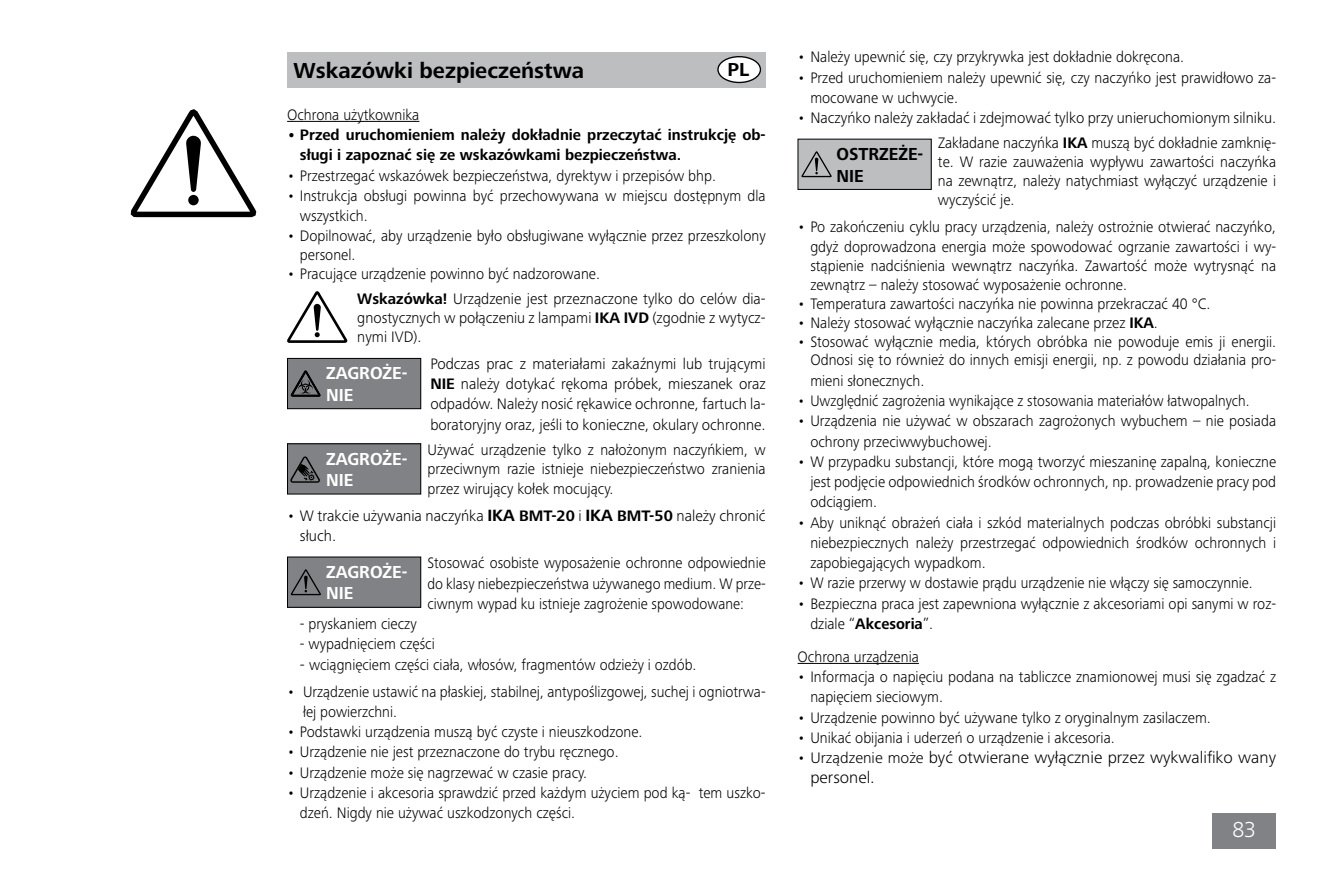
<style>
.page{position:relative;width:1340px;height:890px;background:#fff}
.page>*{position:absolute;margin:0;border:0;box-sizing:border-box;transform-origin:0 0}
.t1{font:700 22.5px "Frutiger Next IKA";color:#000}
.t2{font:300 22.5px "Frutiger Next IKA";color:#fff}
.t3{font:700 19.35px "Frutiger Next IKA";color:#000}
.t4{font:700 18px/21.6px "Frutiger Next IKA";color:#fff;scale:.95 1}
.t5{font:700 18px/21.6px "Frutiger Next IKA";color:#000;scale:.95 1}
.t6{font:300 16.88px/20.2px "Frutiger Next IKA";color:#000}
.t7{font:300 15.75px/20.2px "Frutiger Next IKA";color:#000;scale:.95 1}
.t8{font:300 15.75px/20.2px "Frutiger Next IKA";color:#000}
.t9{font:300 15.75px/20.2px "Frutiger Next IKA";color:#000;text-align:justify;scale:.93 1}
.t10{font:700 15.75px/20.2px "Frutiger Next IKA";color:#000;scale:.95 1}
.t11{font:300 15.75px/20.2px "Frutiger Next IKA";color:#000;scale:.94 1}
.t12{font:300 15.75px "Frutiger Next IKA";color:#000;scale:.92 1}
.s1{font-weight:700}
.s2{font-weight:700;font-size:16.88px}
.s3{font-size:15.75px}
</style>
<div class="page">
<div style="left:1212px;top:813px;width:64px;height:35px;background:#808285"></div>
<svg style="left:130px;top:109px;width:126px;height:109px"></svg>
<hr style="left:287px;top:121px;width:132px;height:1px;background:#000">
<hr style="left:797px;top:663px;width:122px;height:1px;background:#000">
<div style="left:287px;top:52px;width:478px;height:35px;background:#bcbec0"></div>
<div style="left:718px;top:57px;width:42px;height:25px;background:#fff;border-radius:50%"></div>
<div style="left:717px;top:56px;width:44px;height:27px;border:1px solid #000;border-radius:50%"></div>
<div style="left:287px;top:444px;width:134px;height:50px;background:#808285"></div>
<div style="left:287px;top:443px;width:134px;height:51px;border:1px solid #000"></div>
<svg style="left:290px;top:456px;width:30px;height:27px"></svg>
<div style="left:287px;top:557px;width:134px;height:50px;background:#808285"></div>
<div style="left:287px;top:556px;width:134px;height:52px;border:1px solid #000"></div>
<svg style="left:290px;top:569px;width:31px;height:27px"></svg>
<div style="left:798px;top:139px;width:133px;height:50px;background:#bcbec0"></div>
<div style="left:797px;top:139px;width:134px;height:51px;border:1px solid #000"></div>
<svg style="left:801px;top:151px;width:30px;height:27px"></svg>
<svg style="left:287px;top:291px;width:60px;height:52px"></svg>
<div style="left:287px;top:358px;width:134px;height:51px;background:#808285"></div>
<div style="left:287px;top:358px;width:134px;height:51px;border:1px solid #000"></div>
<svg style="left:291px;top:370px;width:29px;height:27px"></svg>
<h1 class="t1" style="left:293px;top:57px;width:292px">Wskazówki bezpieczeństwa</h1>
<p class="t3" style="left:727px;top:59px;width:23px">PL</p>
<p class="t7" style="left:287px;top:104px;width:141px">Ochrona użytkownika</p>
<p class="t10" style="left:300px;top:125px;width:492px;text-indent:-13px">• Przed uruchomieniem należy dokładnie przeczytać instrukcję ob&shy;sługi i zapoznać się ze wskazówkami bezpieczeństwa.</p>
<p class="t7" style="left:287px;top:165px;width:453px">• Przestrzegać wskazówek bezpieczeństwa, dyrektyw i przepisów bhp.</p>
<p class="t7" style="left:300px;top:185px;width:492px;text-indent:-13px">• Instrukcja obsługi powinna być przechowywana w miejscu dostępnym dla wszystkich.</p>
<p class="t7" style="left:300px;top:227px;width:492px;line-height:18.9px;text-indent:-13px">• Dopilnować, aby urządzenie było obsługiwane wyłącznie przez przeszkolony personel.</p>
<p class="t7" style="left:357px;top:261px;width:431px;line-height:25.2px;text-indent:-70px">• Pracujące urządzenie powinno być nadzorowane.<br><span class="s1">Wskazówka!</span> Urządzenie jest przeznaczone tylko do celów dia-</p>
<p class="t8" style="left:357px;top:309px;width:410px;line-height:18.9px">gnostycznych w połączeniu z lampami <span class="s1">IKA IVD</span> (zgodnie z wytycz&shy;nymi IVD).</p>
<p class="t8" style="left:430px;top:353px;width:337px;text-align:justify">Podczas prac z materiałami zakaźnymi lub trującymi <span class="s1">NIE</span> należy dotykać rękoma próbek, mieszanek oraz odpadów. Należy nosić rękawice ochronne, fartuch la&shy;boratoryjny oraz, jeśli to konieczne, okulary ochronne.</p>
<p class="t7" style="left:427px;top:440px;width:357px;line-height:19.6px;text-align:justify">Używać urządzenie tylko z nałożonym naczyńkiem, w przeciwnym razie istnieje niebezpieczeństwo zranienia przez wirujący kołek mocujący.</p>
<p class="t7" style="left:300px;top:506px;width:492px;text-indent:-13px">• W trakcie używania naczyńka <span class="s2">IKA</span> <span class="s1">BMT-20</span> i <span class="s2">IKA</span> <span class="s1">BMT-50</span> należy chronić słuch.</p>
<p class="t9" style="left:427px;top:553px;width:365px">Stosować osobiste wyposażenie ochronne odpowiednie do klasy niebezpieczeństwa używanego medium. W prze&shy;ciwnym wypad ku istnieje zagrożenie spowodowane:</p>
<p class="t7" style="left:300px;top:614px;width:125px">- pryskaniem cieczy</p>
<p class="t7" style="left:300px;top:634px;width:143px">- wypadnięciem części</p>
<p class="t8" style="left:300px;top:654px;width:398px">- wciągnięciem części ciała, włosów, fragmentów odzieży i ozdób.</p>
<p class="t11" style="left:303px;top:681px;width:493px;text-indent:-16px">• Urządzenie ustawić na płaskiej, stabilnej, antypoślizgowej, suchej i ogniotrwa&shy;łej powierzchni.</p>
<p class="t7" style="left:287px;top:722px;width:375px">• Podstawki urządzenia muszą być czyste i nieuszkodzone.</p>
<p class="t7" style="left:287px;top:742px;width:350px">• Urządzenie nie jest przeznaczone do trybu ręcznego.</p>
<p class="t7" style="left:287px;top:762px;width:317px">• Urządzenie może się nagrzewać w czasie pracy.</p>
<p class="t7" style="left:300px;top:782px;width:492px;text-indent:-13px">• Urządzenie i akcesoria sprawdzić przed każdym użyciem pod ką- tem uszko&shy;dzeń. Nigdy nie używać uszkodzonych części.</p>
<p class="t4" style="left:326px;top:363px;width:87px">ZAGROŻE-<br>NIE</p>
<p class="t4" style="left:326px;top:448px;width:87px">ZAGROŻE-<br>NIE</p>
<p class="t4" style="left:326px;top:561px;width:87px">ZAGROŻE-<br>NIE</p>
<p class="t7" style="left:797px;top:47px;width:408px">• Należy upewnić się, czy przykrywka jest dokładnie dokręcona.</p>
<p class="t7" style="left:810px;top:67px;width:492px;text-indent:-13px">• Przed uruchomieniem należy upewnić się, czy naczyńko jest prawidłowo za&shy;mocowane w uchwycie.</p>
<p class="t7" style="left:797px;top:105px;width:505px;line-height:25.2px;text-align:right">• Naczyńko należy zakładać i zdejmować tylko przy unieruchomionym silniku.<br>Zakładane naczyńka <span class="s1">IKA</span> muszą być dokładnie zamknię-</p>
<p class="t7" style="left:938px;top:153px;width:357px;line-height:18.9px;text-align:justify">te. W razie zauważenia wypływu zawartości naczyńka na zewnątrz, należy natychmiast wyłączyć urządzenie i wyczyścić je.</p>
<p class="t7" style="left:810px;top:217px;width:492px;line-height:19.3px;text-align:justify;text-indent:-13px">• Po zakończeniu cyklu pracy urządzenia, należy ostrożnie otwierać naczyńko, gdyż doprowadzona energia może spowodować ogrzanie zawartości i wy&shy;stąpienie nadciśnienia wewnątrz naczyńka. Zawartość może wytrysnąć na zewnątrz – należy stosować wyposażenie ochronne.</p>
<p class="t7" style="left:797px;top:293px;width:436px">• Temperatura zawartości naczyńka nie powinna przekraczać 40 °C.</p>
<p class="t7" style="left:797px;top:312px;width:381px">• Należy stosować wyłącznie naczyńka zalecane przez <span class="s1">IKA</span>.</p>
<p class="t7" style="left:810px;top:331px;width:492px;line-height:19.6px;text-align:justify;text-indent:-13px">• Stosować wyłącznie media, których obróbka nie powoduje emis ji energii.<br>Odnosi się to również do innych emisji energii, np. z powodu działania pro&shy;mieni słonecznych.</p>
<p class="t12" style="left:797px;top:392px;width:493px">• Uwzględnić zagrożenia wynikające z stosowania materiałów łatwopalnych.</p>
<p class="t7" style="left:810px;top:411px;width:492px;text-indent:-13px">• Urządzenia nie używać w obszarach zagrożonych wybuchem – nie posiada ochrony przeciwwybuchowej.</p>
<p class="t7" style="left:810px;top:451px;width:492px;text-align:justify;text-indent:-13px">• W przypadku substancji, które mogą tworzyć mieszaninę zapalną, konieczne jest podjęcie odpowiednich środków ochronnych, np. prowadzenie pracy pod odciągiem.</p>
<p class="t7" style="left:810px;top:512px;width:492px;text-align:justify;text-indent:-13px">• Aby uniknąć obrażeń ciała i szkód materialnych podczas obróbki substancji niebezpiecznych należy przestrzegać odpowiednich środków ochronnych i zapobiegających wypadkom.</p>
<p class="t9" style="left:797px;top:573px;width:491px">• W razie przerwy w dostawie prądu urządzenie nie włączy się samoczynnie.</p>
<p class="t7" style="left:810px;top:593px;width:492px;text-indent:-13px">• Bezpieczna praca jest zapewniona wyłącznie z akcesoriami opi sanymi w roz&shy;dziale “<span class="s1">Akcesoria</span>”.</p>
<p class="t7" style="left:797px;top:646px;width:129px">Ochrona urządzenia</p>
<p class="t7" style="left:810px;top:667px;width:492px;text-indent:-13px">• Informacja o napięciu podana na tabliczce znamionowej musi się zgadzać z napięciem sieciowym.</p>
<p class="t7" style="left:797px;top:707px;width:436px">• Urządzenie powinno być używane tylko z oryginalnym zasilaczem.</p>
<p class="t7" style="left:797px;top:727px;width:335px">• Unikać obijania i uderzeń o urządzenie i akcesoria.</p>
<p class="t6" style="left:810px;top:747px;width:467px;text-indent:-13px"><span class="s3">• Urządzenie może</span> być otwierane wyłącznie przez wykwalifiko wany personel.</p>
<p class="t5" style="left:836px;top:144px;width:93px">OSTRZEŻE-<br>NIE</p>
<h1 class="t2" style="left:1232px;top:817px;width:25px">83</h1>
</div>
